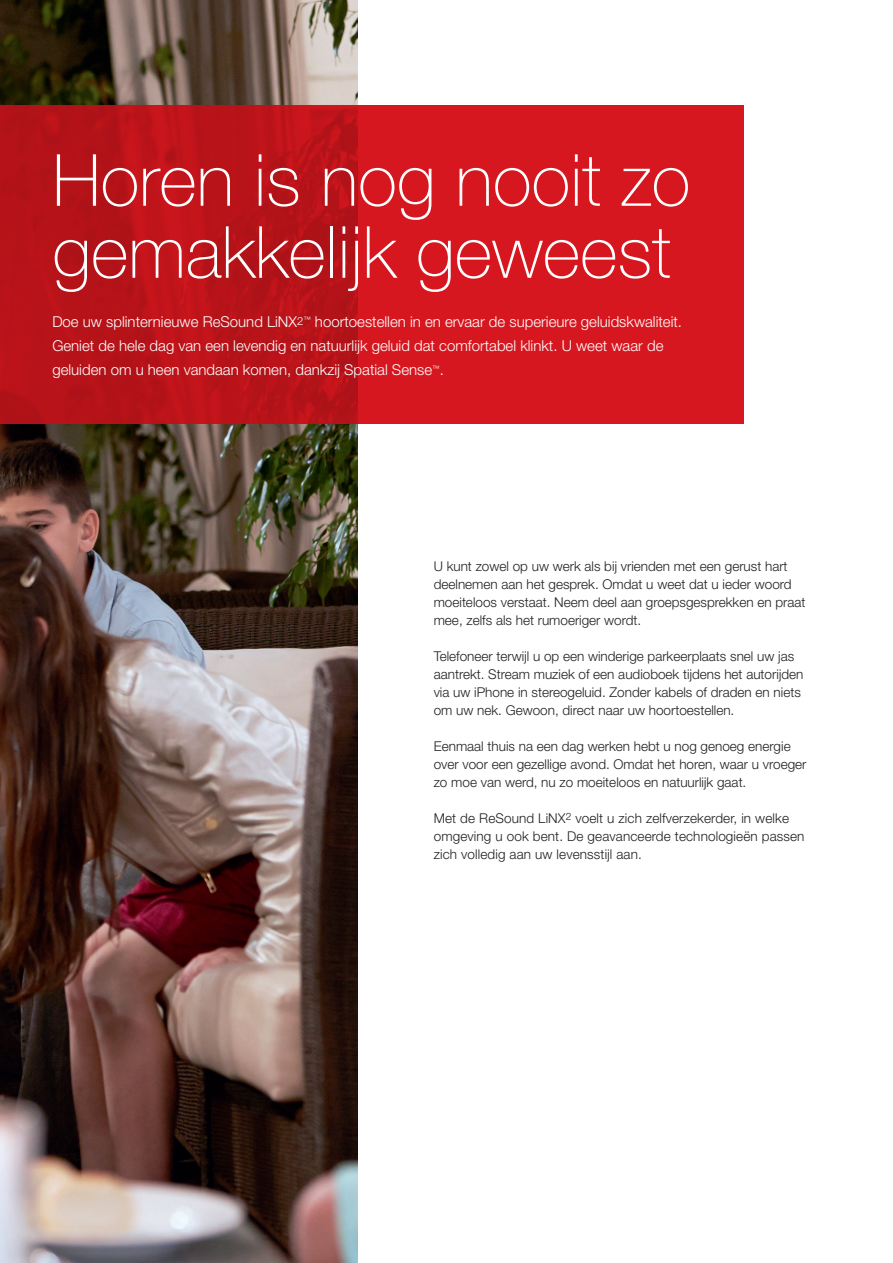
<style>
.page{position:relative;width:893px;height:1263px;background:#fff}
.page>*{position:absolute;margin:0;border:0;box-sizing:border-box;transform-origin:0 0}
.t1{font:100 72px/72px "Helvetica Neue LT Pro";color:#fff}
.t2{font:300 15px/24px "Helvetica Neue LT Pro";color:#fff}
.t3{font:300 13.5px/18px "Helvetica Neue LT Pro";color:#231f20}
</style>
<div class="page">
<img style="left:0;top:0;width:357px;height:1263px">
<svg style="left:0;top:105px;width:744px;height:319px;fill:#d7171f"></svg>
<h1 class="t1" style="left:52px;top:144px;width:639px">Horen is nog nooit zo gemakkelijk geweest</h1>
<p class="t2" style="left:52px;top:309px;width:631px">Doe uw splinternieuwe ReSound LiNX<sup>2</sup><sup>™</sup> hoortoestellen in en ervaar de superieure geluidskwaliteit.<br>Geniet de hele dag van een levendig en natuurlijk geluid dat comfortabel klinkt. U weet waar de geluiden om u heen vandaan komen, dankzij Spatial Sense<sup>™</sup>.</p>
<p class="t3" style="left:434px;top:557px;width:373px">U kunt zowel op uw werk als bij vrienden met een gerust hart deelnemen aan het gesprek. Omdat u weet dat u ieder woord moeiteloos verstaat. Neem deel aan groepsgesprekken en praat mee, zelfs als het rumoeriger wordt.</p>
<p class="t3" style="left:434px;top:647px;width:371px">Telefoneer terwijl u op een winderige parkeerplaats snel uw jas aantrekt. Stream muziek of een audioboek tijdens het autorijden via uw iPhone in stereogeluid. Zonder kabels of draden en niets om uw nek. Gewoon, direct naar uw hoortoestellen.</p>
<p class="t3" style="left:434px;top:737px;width:374px">Eenmaal thuis na een dag werken hebt u nog genoeg energie over voor een gezellige avond. Omdat het horen, waar u vroeger zo moe van werd, nu zo moeiteloos en natuurlijk gaat.</p>
<p class="t3" style="left:434px;top:809px;width:372px">Met de ReSound LiNX<sup>2</sup> voelt u zich zelfverzekerder, in welke omgeving u ook bent. De geavanceerde technologieën passen zich volledig aan uw levensstijl aan.</p>
</div>
